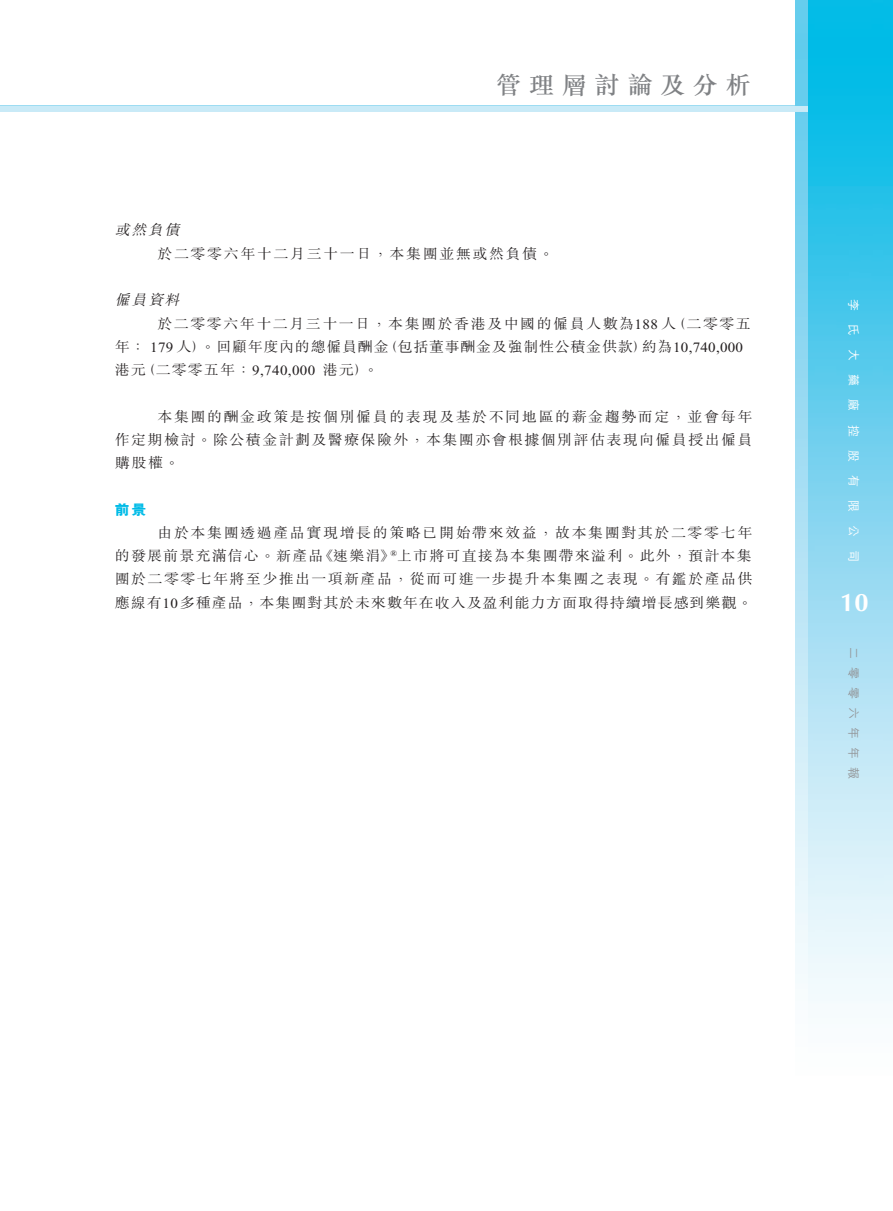
<style>
.page{position:relative;width:893px;height:1211px;background:#fff}
.page>*{position:absolute;margin:0;border:0;box-sizing:border-box;transform-origin:0 0}
.t1{font:700 25.5px "Optima";color:#fff}
.t2{font:500 24px "M Sung";letter-spacing:.3em;color:#808285;scale:1.05 1}
.t3{font:300 14.25px/23.2px "M Sung";letter-spacing:.09em;color:#231f20;text-align:justify;scale:1.05 1}
.t4{font:300 14.25px "M Sung";letter-spacing:.05em;color:#231f20;scale:1.05 1}
.t5{font:300 14.25px "M Sung";letter-spacing:.07em;color:#231f20;scale:1.05 1}
.t6{font:italic 300 14.25px "M Sung";color:#231f20;scale:1.05 1}
.t7{font:800 14.25px "M Hei";color:#00bbe7;scale:1.05 1}
.t8{font:500 12px "M Hei";letter-spacing:1.095em;color:#fff}
.t9{font:500 12px "M Hei";letter-spacing:.665em;color:#939598}
.s1{font-family:"Times";font-weight:400}
</style>
<div class="page">
<hr style="left:0;top:105px;width:892px;height:2px;background:#94d9f1">
<img style="left:795px;top:0;width:13px;height:983px">
<div style="left:0;top:106px;width:892px;height:6px;background:#c9eaf7"></div>
<img style="left:808px;top:0;width:84px;height:1003px">
<h2 class="t2" style="left:496px;top:76px;width:244px">管理層討論及分析</h2>
<p class="t6" style="left:115px;top:225px;width:66px">或然負債</p>
<p class="t3" style="left:157px;top:244px;width:379px">於二零零六年十二月三十一日，本集團並無或然負債。</p>
<p class="t6" style="left:115px;top:294px;width:66px">僱員資料</p>
<p class="t3" style="left:157px;top:313px;width:566px">於二零零六年十二月三十一日，本集團於香港及中國的僱員人數為<span class="s1">188</span> 人（二零零五</p>
<p class="t4" style="left:115px;top:341px;width:599px">年： <span class="s1">179</span> 人）。回顧年度內的總僱員酬金（包括董事酬金及強制性公積金供款）約為<span class="s1">10,740,000</span></p>
<p class="t5" style="left:115px;top:364px;width:252px">港元（二零零五年：<span class="s1">9,740,000</span> 港元）。</p>
<p class="t3" style="left:115px;top:406px;width:608px;text-indent:43px">本集團的酬金政策是按個別僱員的表現及基於不同地區的薪金趨勢而定，並會每年作定期檢討。除公積金計劃及醫療保險外，本集團亦會根據個別評估表現向僱員授出僱員購股權。</p>
<p class="t7" style="left:115px;top:504px;width:32px">前景</p>
<p class="t3" style="left:115px;top:523px;width:608px;text-indent:43px">由於本集團透過產品實現增長的策略已開始帶來效益，故本集團對其於二零零七年的發展前景充滿信心。新產品《速樂涓》<sup>®</sup>上市將可直接為本集團帶來溢利。此外，預計本集團於二零零七年將至少推出一項新產品，從而可進一步提升本集團之表現。有鑑於產品供應線有<span class="s1">10</span>多種產品，本集團對其於未來數年在收入及盈利能力方面取得持續增長感到樂觀。</p>
<p class="t8" style="left:858px;top:299px;width:265px;rotate:90deg">李氏大藥廠控股有限公司</p>
<h1 class="t1" style="left:840px;top:592px;width:30px">10</h1>
<p class="t9" style="left:858px;top:647px;width:133px;rotate:90deg">二零零六年年報</p>
</div>
